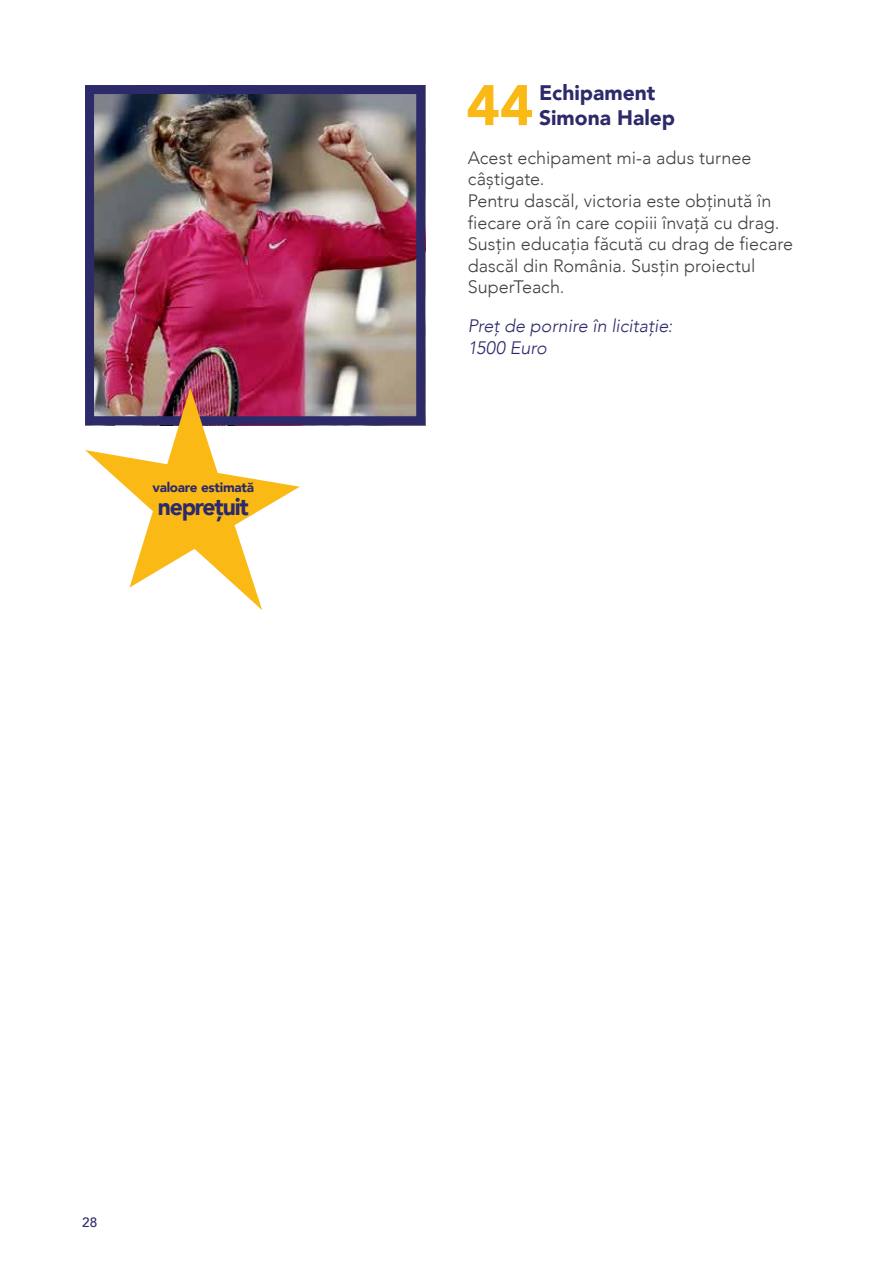
<style>
.page{position:relative;width:893px;height:1263px;background:#fff}
.page>*{position:absolute;margin:0;border:0;box-sizing:border-box;transform-origin:0 0}
.t1{font:900 56.55px "Avenir";color:#fab915}
.t2{font:900 24px "Avenir";letter-spacing:-.05em;color:#2d2a6a;scale:.95 1}
.t3{font:900 21px/25.2px "Avenir";color:#2d2a6a}
.t4{font:300 18px/21.6px "Avenir";color:#414042}
.t5{font:italic 300 18px/21.6px "Avenir";color:#2d2a6a}
.t6{font:900 13.5px "Avenir";letter-spacing:-.02em;color:#2d2a6a}
.t7{font:500 13.5px "Avenir";color:#2d2a6a}
</style>
<div class="page">
<img style="left:95px;top:95px;width:320px;height:320px">
<div style="left:85px;top:85px;width:340px;height:340px;border:9px solid #2d2a6a"></div>
<svg style="left:85px;top:388px;width:215px;height:222px"></svg>
<p class="t6" style="left:153px;top:476px;width:103px">valoare estimată</p>
<h2 class="t2" style="left:158px;top:486px;width:97px">neprețuit</h2>
<h1 class="t1" style="left:466px;top:57px;width:69px">44</h1>
<p class="t3" style="left:539px;top:79px;width:138px">Echipament<br>Simona Halep</p>
<p class="t4" style="left:468px;top:147px;width:327px">Acest echipament mi-a adus turnee câștigate.<br>Pentru dascăl, victoria este obținută în fiecare oră în care copiii învață cu drag.<br>Susțin educația făcută cu drag de fiecare dascăl din România. Susțin proiectul<br>SuperTeach.</p>
<p class="t5" style="left:468px;top:315px;width:206px">Preț de pornire în licitație:<br>1500 Euro</p>
<p class="t7" style="left:82px;top:1211px;width:17px">28</p>
</div>
